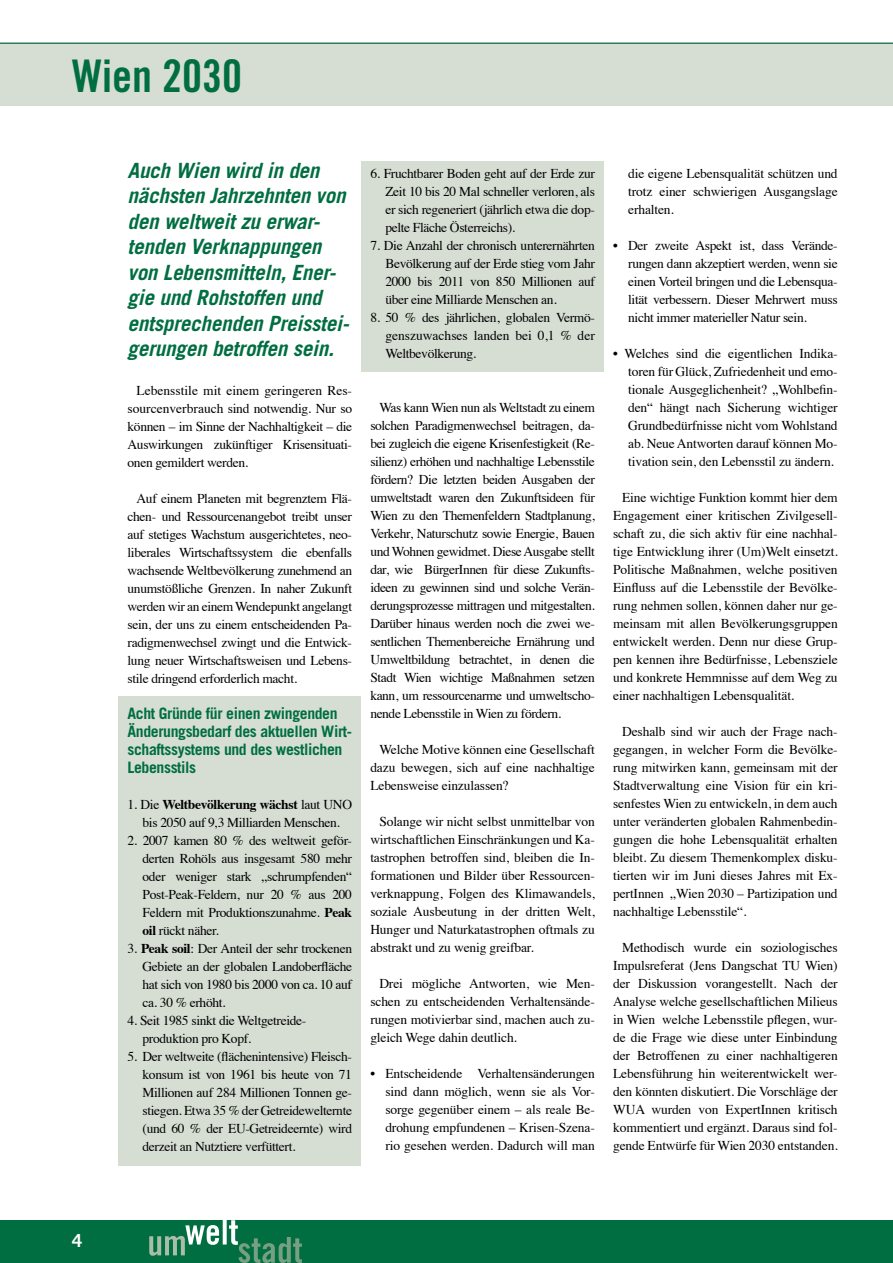
<style>
.page{position:relative;width:893px;height:1263px;background:#fff}
.page>*{position:absolute;margin:0;border:0;box-sizing:border-box;transform-origin:0 0}
.t1{font:45px "Trade Gothic Bold Cond Twenty";color:#006e41}
.t2{font:italic 700 21px/25.5px "Trade Gothic";letter-spacing:-.01em;color:#006e41}
.t3{font:700 18px "Trade Gothic";color:#fff}
.t4{font:700 15.75px/18px "Trade Gothic";letter-spacing:-.025em;color:#006e41}
.t5{font:13.5px/18px "Times";letter-spacing:-.025em;color:#000;text-align:justify}
.s1{font-weight:700}
</style>
<div class="page">
<div style="left:0;top:1220px;width:893px;height:43px;background:#006e41"></div>
<div style="left:0;top:43px;width:893px;height:63px;background:#d6ded4"></div>
<hr style="left:0;top:43px;width:893px;height:1px;background:#006e41">
<svg style="left:149px;top:1225px;width:70px;height:31px"></svg>
<svg style="left:223px;top:1220px;width:4px;height:24px"></svg>
<svg style="left:229px;top:1220px;width:73px;height:43px"></svg>
<div style="left:118px;top:696px;width:243px;height:469px;background:#d6ded4"></div>
<div style="left:361px;top:162px;width:243px;height:210px;background:#d6ded4"></div>
<h1 class="t1" style="left:72px;top:48px;width:171px">Wien 2030</h1>
<h2 class="t2" style="left:128px;top:157px;width:223px">Auch Wien wird in den nächsten Jahrzehnten von den weltweit zu erwar&shy;tenden Verknappungen von Lebensmitteln, Ener&shy;gie und Rohstoffen und entsprechenden Preisstei&shy;gerungen betroffen sein.</h2>
<p class="t5" style="left:128px;top:380px;width:226px;text-indent:9px">Lebensstile mit einem geringeren Res&shy;sourcenverbrauch sind notwendig. Nur so können – im Sinne der Nachhaltigkeit – die Auswirkungen zukünftiger Krisensituati&shy;onen gemildert werden.</p>
<p class="t5" style="left:128px;top:488px;width:226px;text-indent:9px">Auf einem Planeten mit begrenztem Flä&shy;chen- und Ressourcenangebot treibt unser auf stetiges Wachstum ausgerichtetes, neo&shy;liberales Wirtschaftssystem die ebenfalls wachsende Weltbevölkerung zunehmend an unumstößliche Grenzen. In naher Zukunft werden wir an einem Wendepunkt angelangt sein, der uns zu einem entscheidenden Pa&shy;radigmenwechsel zwingt und die Entwick&shy;lung neuer Wirtschaftsweisen und Lebens&shy;stile dringend erforderlich macht.</p>
<p class="t4" style="left:128px;top:704px;width:226px">Acht Gründe für einen zwingenden<br>Änderungsbedarf des aktuellen Wirt&shy;schaftssystems und des westlichen<br>Lebensstils</p>
<p class="t5" style="left:128px;top:794px;width:226px;text-align:center">1. Die <span class="s1">Weltbevölkerung wächst</span> laut UNO bis 2050 auf 9,3 Milliarden Menschen.</p>
<p class="t5" style="left:143px;top:830px;width:211px;text-indent:-15px">2. 2007 kamen 80 % des weltweit geför&shy;derten Rohöls aus insgesamt 580 mehr oder weniger stark „schrumpfenden“ Post-Peak-Feldern, nur 20 % aus 200<br>Feldern mit Produktionszunahme. <span class="s1">Peak oil</span> rückt näher.</p>
<p class="t5" style="left:143px;top:938px;width:211px;text-indent:-15px">3. <span class="s1">Peak soil</span>: Der Anteil der sehr trockenen Gebiete an der globalen Landoberfläche hat sich von 1980 bis 2000 von ca. 10 auf ca. 30 % erhöht.</p>
<p class="t5" style="left:143px;top:1010px;width:165px;text-indent:-15px">4. Seit 1985 sinkt die Weltgetreide&shy;produktion pro Kopf.</p>
<p class="t5" style="left:143px;top:1046px;width:211px;text-align:left;text-indent:-15px">5. Der weltweite (flächenintensive) Fleisch-- konsum ist von 1961 bis heute von 71<br>Millionen auf 284 Millionen Tonnen ge&shy;stiegen. Etwa 35 % der Getreidewelternte (und 60 % der EU-Getreideernte) wird derzeit an Nutztiere verfüttert.</p>
<p class="t5" style="left:385px;top:164px;width:211px;text-indent:-15px">6. Fruchtbarer Boden geht auf der Erde zur Zeit 10 bis 20 Mal schneller verloren, als er sich regeneriert (jährlich etwa die dop&shy;pelte Fläche Österreichs).</p>
<p class="t5" style="left:385px;top:236px;width:211px;text-indent:-15px">7. Die Anzahl der chronisch unterernährten Bevölkerung auf der Erde stieg vom Jahr 2000 bis 2011 von 850 Millionen auf über eine Milliarde Menschen an.</p>
<p class="t5" style="left:385px;top:308px;width:211px;text-indent:-15px">8. 50 % des jährlichen, globalen Vermö&shy;genszuwachses landen bei 0,1 % der Weltbevölkerung.</p>
<p class="t5" style="left:370px;top:398px;width:226px;text-indent:9px">Was kann Wien nun als Weltstadt zu einem solchen Paradigmenwechsel beitragen, da&shy;bei zugleich die eigene Krisenfestigkeit (Re&shy;silienz) erhöhen und nachhaltige Lebensstile fördern? Die letzten beiden Ausgaben der umweltstadt waren den Zukunftsideen für Wien zu den Themenfeldern Stadtplanung, Verkehr, Naturschutz sowie Energie, Bauen und Wohnen gewidmet. Diese Ausgabe stellt dar, wie BürgerInnen für diese Zukunfts&shy;ideen zu gewinnen sind und solche Verän&shy;derungsprozesse mittragen und mitgestalten.<br>Darüber hinaus werden noch die zwei we&shy;sentlichen Themenbereiche Ernährung und Umweltbildung betrachtet, in denen die Stadt Wien wichtige Maßnahmen setzen kann, um ressourcenarme und umweltscho&shy;nende Lebensstile in Wien zu fördern.</p>
<p class="t5" style="left:370px;top:740px;width:226px;text-indent:9px">Welche Motive können eine Gesellschaft dazu bewegen, sich auf eine nachhaltige Lebensweise einzulassen?</p>
<p class="t5" style="left:370px;top:812px;width:226px;text-indent:9px">Solange wir nicht selbst unmittelbar von wirtschaftlichen Einschränkungen und Ka&shy;tastrophen betroffen sind, bleiben die In&shy;formationen und Bilder über Ressourcen&shy;verknappung, Folgen des Klimawandels, soziale Ausbeutung in der dritten Welt, Hunger und Naturkatastrophen oftmals zu abstrakt und zu wenig greifbar.</p>
<p class="t5" style="left:370px;top:974px;width:226px;text-indent:9px">Drei mögliche Antworten, wie Men&shy;schen zu entscheidenden Verhaltensände&shy;rungen motivierbar sind, machen auch zu&shy;gleich Wege dahin deutlich.</p>
<p class="t5" style="left:385px;top:1064px;width:211px;text-indent:-15px">• Entscheidende Verhaltensänderungen sind dann möglich, wenn sie als Vor&shy;sorge gegenüber einem – als reale Be&shy;drohung empfundenen – Krisen-Szena&shy;rio gesehen werden. Dadurch will man</p>
<p class="t5" style="left:628px;top:164px;width:211px">die eigene Lebensqualität schützen und trotz einer schwierigen Ausgangslage erhalten.</p>
<p class="t5" style="left:628px;top:236px;width:211px;text-indent:-15px">• Der zweite Aspekt ist, dass Verände&shy;rungen dann akzeptiert werden, wenn sie einen Vorteil bringen und die Lebensqua&shy;lität verbessern. Dieser Mehrwert muss nicht immer materieller Natur sein.</p>
<p class="t5" style="left:628px;top:344px;width:211px;text-indent:-15px">• Welches sind die eigentlichen Indika&shy;toren für Glück, Zufriedenheit und emo&shy;tionale Ausgeglichenheit? „Wohlbefin&shy;den“ hängt nach Sicherung wichtiger Grundbedürfnisse nicht vom Wohlstand ab. Neue Antworten darauf können Mo&shy;tivation sein, den Lebensstil zu ändern.</p>
<p class="t5" style="left:613px;top:488px;width:226px;text-indent:9px">Eine wichtige Funktion kommt hier dem Engagement einer kritischen Zivilgesell&shy;schaft zu, die sich aktiv für eine nachhal&shy;tige Entwicklung ihrer (Um)Welt einsetzt.<br>Politische Maßnahmen, welche positiven Einfluss auf die Lebensstile der Bevölke&shy;rung nehmen sollen, können daher nur ge&shy;meinsam mit allen Bevölkerungsgruppen entwickelt werden. Denn nur diese Grup&shy;pen kennen ihre Bedürfnisse, Lebensziele und konkrete Hemmnisse auf dem Weg zu einer nachhaltigen Lebensqualität.</p>
<p class="t5" style="left:613px;top:721px;width:226px;text-indent:9px">Deshalb sind wir auch der Frage nach&shy;gegangen, in welcher Form die Bevölke&shy;rung mitwirken kann, gemeinsam mit der Stadtverwaltung eine Vision für ein kri&shy;senfestes Wien zu entwickeln, in dem auch unter veränderten globalen Rahmenbedin&shy;gungen die hohe Lebensqualität erhalten bleibt. Zu diesem Themenkomplex disku&shy;tierten wir im Juni dieses Jahres mit Ex&shy;pertInnen „Wien 2030 – Partizipation und nachhaltige Lebensstile“.</p>
<p class="t5" style="left:613px;top:937px;width:226px;text-indent:9px">Methodisch wurde ein soziologisches Impulsreferat (Jens Dangschat TU Wien) der Diskussion vorangestellt. Nach der Analyse welche gesellschaftlichen Milieus in Wien welche Lebensstile pflegen, wur&shy;de die Frage wie diese unter Einbindung der Betroffenen zu einer nachhaltigeren Lebensführung hin weiterentwickelt wer&shy;den könnten diskutiert. Die Vorschläge der WUA wurden von ExpertInnen kritisch kommentiert und ergänzt. Daraus sind fol&shy;gende Entwürfe für Wien 2030 entstanden.</p>
<h3 class="t3" style="left:72px;top:1229px;width:12px">4</h3>
</div>
